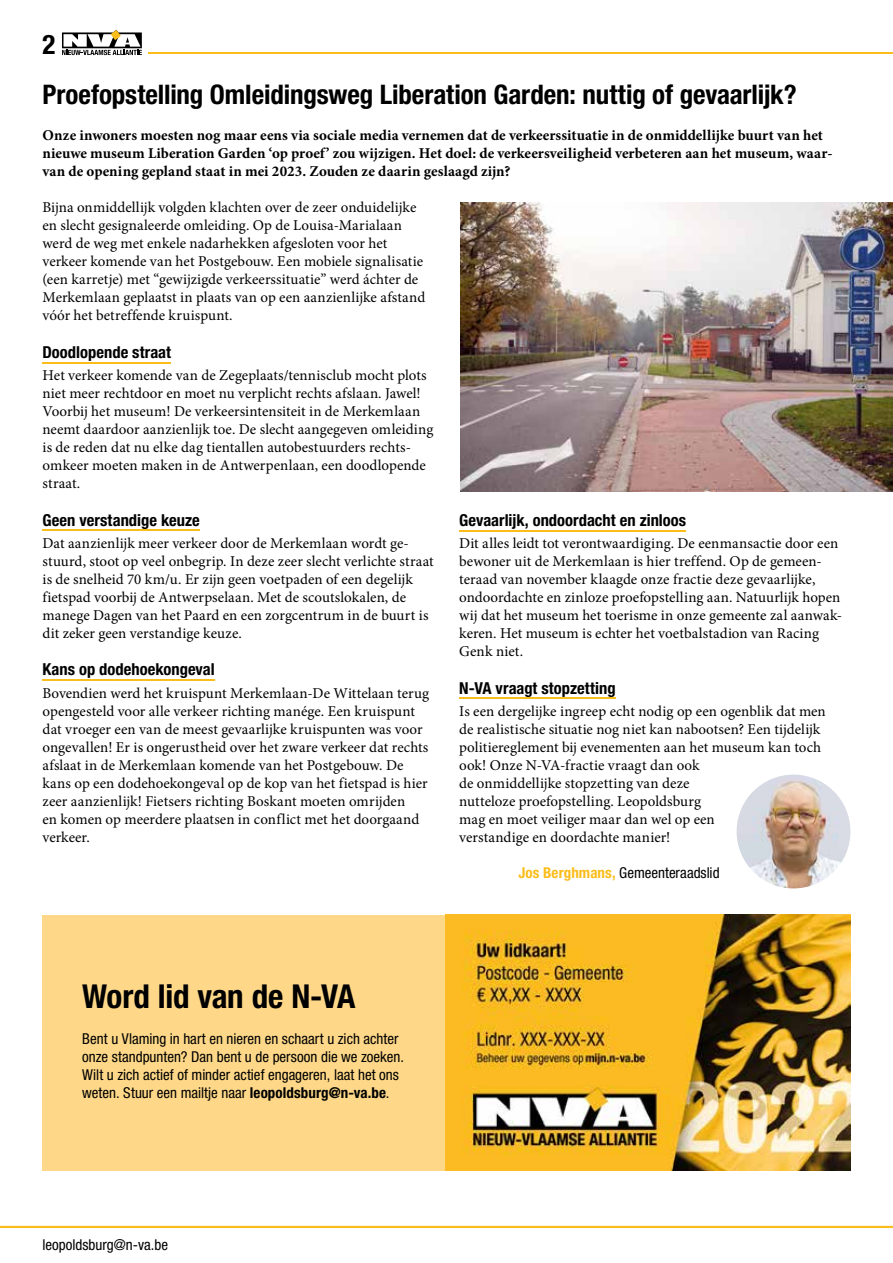
<style>
.page{position:relative;width:893px;height:1263px;background:#fff}
.page>*{position:absolute;margin:0;border:0;box-sizing:border-box;transform-origin:0 0}
.t1{font:700 condensed 33px "Helvetica Neue LT Std";letter-spacing:-.01em;color:#000}
.t2{font:700 condensed 27px "Helvetica Neue LT Std";letter-spacing:-.005em;color:#000}
.t3{font:700 condensed 16.5px "Helvetica Neue LT Std";color:#000}
.t4{font:15px/18px "Minion Pro";color:#000}
.t5{font:700 15px/18px "Minion Pro";letter-spacing:.005em;color:#000}
.t6{font:condensed 15px/18px "Helvetica Neue LT Std";color:#000}
.s1{font-weight:700;color:#fbbd1b}
.s2{font-weight:700}
</style>
<div class="page">
<hr style="left:43px;top:362px;width:128px;height:1px;background:#fbbd1b">
<hr style="left:43px;top:530px;width:157px;height:1px;background:#fbbd1b">
<hr style="left:43px;top:680px;width:172px;height:1px;background:#fbbd1b">
<hr style="left:459px;top:530px;width:227px;height:1px;background:#fbbd1b">
<hr style="left:459px;top:698px;width:157px;height:1px;background:#fbbd1b">
<img style="left:460px;top:203px;width:433px;height:288px">
<div style="left:43px;top:915px;width:807px;height:255px;background:#fed888"></div>
<img style="left:445px;top:915px;width:405px;height:255px">
<img style="left:737px;top:774px;width:113px;height:114px;border-radius:57px">
<svg style="left:0;top:1225px;width:893px;height:3px;background:#fccf5b"></svg>
<hr style="left:149px;top:53px;width:744px;height:1px;background:#fbbd1b">
<svg style="left:62px;top:30px;width:80px;height:25px"></svg>
<h2 class="t2" style="left:43px;top:28px;width:14px">2</h2>
<h2 class="t2" style="left:43px;top:78px;width:756px">Proefopstelling Omleidingsweg Liberation Garden: nuttig of gevaarlijk?</h2>
<p class="t5" style="left:43px;top:126px;width:791px">Onze inwoners moesten nog maar eens via sociale media vernemen dat de verkeerssituatie in de onmiddellijke buurt van het nieuwe museum Liberation Garden ‘op proef’ zou wijzigen. Het doel: de verkeersveiligheid verbeteren aan het museum, waar&shy;van de opening gepland staat in mei 2023. Zouden ze daarin geslaagd zijn?</p>
<p class="t4" style="left:43px;top:199px;width:384px">Bijna onmiddellijk volgden klachten over de zeer onduidelijke en slecht gesignaleerde omleiding. Op de Louisa-Marialaan werd de weg met enkele nadarhekken afgesloten voor het verkeer komende van het Postgebouw. Een mobiele signalisatie (een karretje) met “gewijzigde verkeerssituatie” werd áchter de Merkemlaan geplaatst in plaats van op een aanzienlijke afstand vóór het betreffende kruispunt.</p>
<p class="t3" style="left:43px;top:342px;width:130px">Doodlopende straat</p>
<p class="t4" style="left:43px;top:366px;width:392px">Het verkeer komende van de Zegeplaats/tennisclub mocht plots niet meer rechtdoor en moet nu verplicht rechts afslaan. Jawel!<br>Voorbij het museum! De verkeersintensiteit in de Merkemlaan neemt daardoor aanzienlijk toe. De slecht aangegeven omleiding is de reden dat nu elke dag tientallen autobestuurders rechts&shy;omkeer moeten maken in de Antwerpenlaan, een doodlopende straat.</p>
<p class="t3" style="left:43px;top:510px;width:159px">Geen verstandige keuze</p>
<p class="t4" style="left:43px;top:534px;width:393px">Dat aanzienlijk meer verkeer door de Merkemlaan wordt ge&shy;stuurd, stoot op veel onbegrip. In deze zeer slecht verlichte straat is de snelheid 70 km/u. Er zijn geen voetpaden of een degelijk fietspad voorbij de Antwerpselaan. Met de scoutslokalen, de manege Dagen van het Paard en een zorgcentrum in de buurt is dit zeker geen verstandige keuze.</p>
<p class="t3" style="left:43px;top:659px;width:174px">Kans op dodehoekongeval</p>
<p class="t4" style="left:43px;top:684px;width:388px">Bovendien werd het kruispunt Merkemlaan-De Wittelaan terug opengesteld voor alle verkeer richting manége. Een kruispunt dat vroeger een van de meest gevaarlijke kruispunten was voor ongevallen! Er is ongerustheid over het zware verkeer dat rechts afslaat in de Merkemlaan komende van het Postgebouw. De kans op een dodehoekongeval op de kop van het fietspad is hier zeer aanzienlijk! Fietsers richting Boskant moeten omrijden<br>en komen op meerdere plaatsen in conflict met het doorgaand verkeer.</p>
<p class="t3" style="left:459px;top:510px;width:228px">Gevaarlijk, ondoordacht en zinloos</p>
<p class="t4" style="left:459px;top:534px;width:384px">Dit alles leidt tot verontwaardiging. De eenmansactie door een bewoner uit de Merkemlaan is hier treffend. Op de gemeen&shy;teraad van november klaagde onze fractie deze gevaarlijke, ondoordachte en zinloze proefopstelling aan. Natuurlijk hopen wij dat het museum het toerisme in onze gemeente zal aanwak&shy;keren. Het museum is echter het voetbalstadion van Racing Genk niet.</p>
<p class="t3" style="left:459px;top:678px;width:158px">N-VA vraagt stopzetting</p>
<p class="t4" style="left:459px;top:702px;width:368px">Is een dergelijke ingreep echt nodig op een ogenblik dat men de realistische situatie nog niet kan nabootsen? Een tijdelijk politiereglement bij evenementen aan het museum kan toch ook! Onze N-VA-fractie vraagt dan ook<br>de onmiddellijke stopzetting van deze<br>nutteloze proefopstelling. Leopoldsburg<br>mag en moet veiliger maar dan wel op een<br>verstandige en doordachte manier!</p>
<p class="t6" style="left:518px;top:863px;width:203px"><span class="s1">Jos Berghmans,</span> Gemeenteraadslid</p>
<h1 class="t1" style="left:82px;top:976px;width:275px">Word lid van de N-VA</h1>
<p class="t6" style="left:82px;top:1030px;width:323px">Bent u Vlaming in hart en nieren en schaart u zich achter onze standpunten? Dan bent u de persoon die we zoeken.<br>Wilt u zich actief of minder actief engageren, laat het ons weten. Stuur een mailtje naar <span class="s2">leopoldsburg@n-va.be</span>.</p>
<p class="t6" style="left:43px;top:1236px;width:127px">leopoldsburg@n-va.be</p>
</div>
